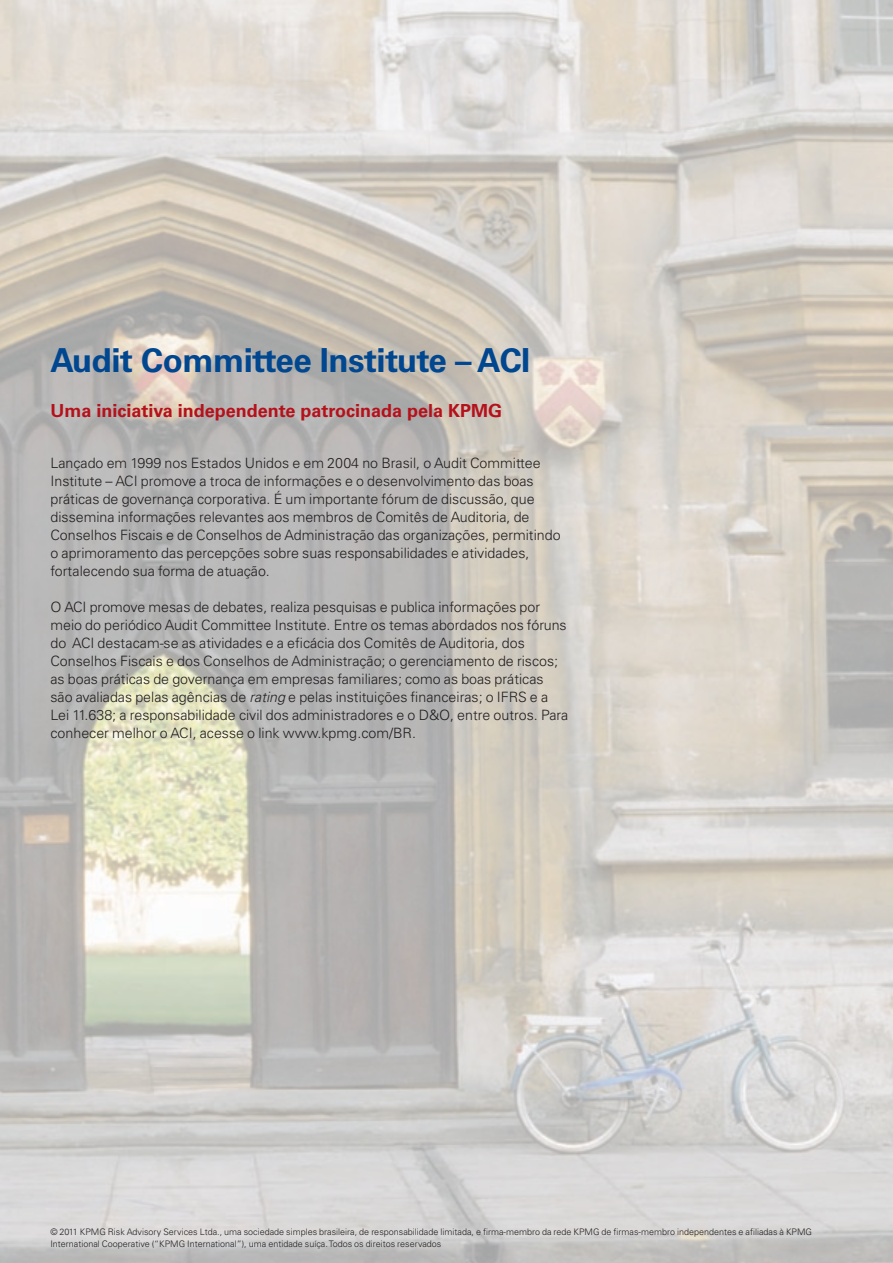
<style>
.page{position:relative;width:893px;height:1263px;background:#fff}
.page>*{position:absolute;margin:0;border:0;box-sizing:border-box;transform-origin:0 0}
.t1{font:700 33px "Univers LT Std";letter-spacing:-.015em;color:#004790}
.t2{font:700 18px "Univers LT Std";color:#b5111b}
.t3{font:300 14.25px/18px "Univers LT Std";color:#231f20}
.t4{font:300 9px/12px "Univers LT Std";color:#231f20}
.s1{font-style:italic}
</style>
<div class="page">
<img style="left:0;top:0;width:893px;height:1263px">
<h1 class="t1" style="left:50px;top:341px;width:481px">Audit Committee Institute – ACI</h1>
<p class="t2" style="left:50px;top:400px;width:453px">Uma iniciativa independente patrocinada pela KPMG</p>
<p class="t3" style="left:50px;top:454px;width:512px">Lançado em 1999 nos Estados Unidos e em 2004 no Brasil, o Audit Committee Institute – ACI promove a troca de informações e o desenvolvimento das boas práticas de governança corporativa. É um importante fórum de discussão, que dissemina informações relevantes aos membros de Comitês de Auditoria, de Conselhos Fiscais e de Conselhos de Administração das organizações, permitindo o aprimoramento das percepções sobre suas responsabilidades e atividades, fortalecendo sua forma de atuação.</p>
<p class="t3" style="left:50px;top:598px;width:519px">O ACI promove mesas de debates, realiza pesquisas e publica informações por meio do periódico Audit Committee Institute. Entre os temas abordados nos fóruns do ACI destacam-se as atividades e a eficácia dos Comitês de Auditoria, dos Conselhos Fiscais e dos Conselhos de Administração; o gerenciamento de riscos; as boas práticas de governança em empresas familiares; como as boas práticas são avaliadas pelas agências de <span class="s1">rating</span> e pelas instituições financeiras; o IFRS e a Lei 11.638; a responsabilidade civil dos administradores e o D&amp;O, entre outros. Para conhecer melhor o ACI, acesse o link www.kpmg.com/BR.</p>
<p class="t4" style="left:50px;top:1226px;width:763px">© 2011 KPMG Risk Advisory Services Ltda., uma sociedade simples brasileira, de responsabilidade limitada, e firma-membro da rede KPMG de firmas-membro independentes e afiliadas à KPMG<br>International Cooperative (“KPMG International”), uma entidade suíça. Todos os direitos reservados</p>
</div>
